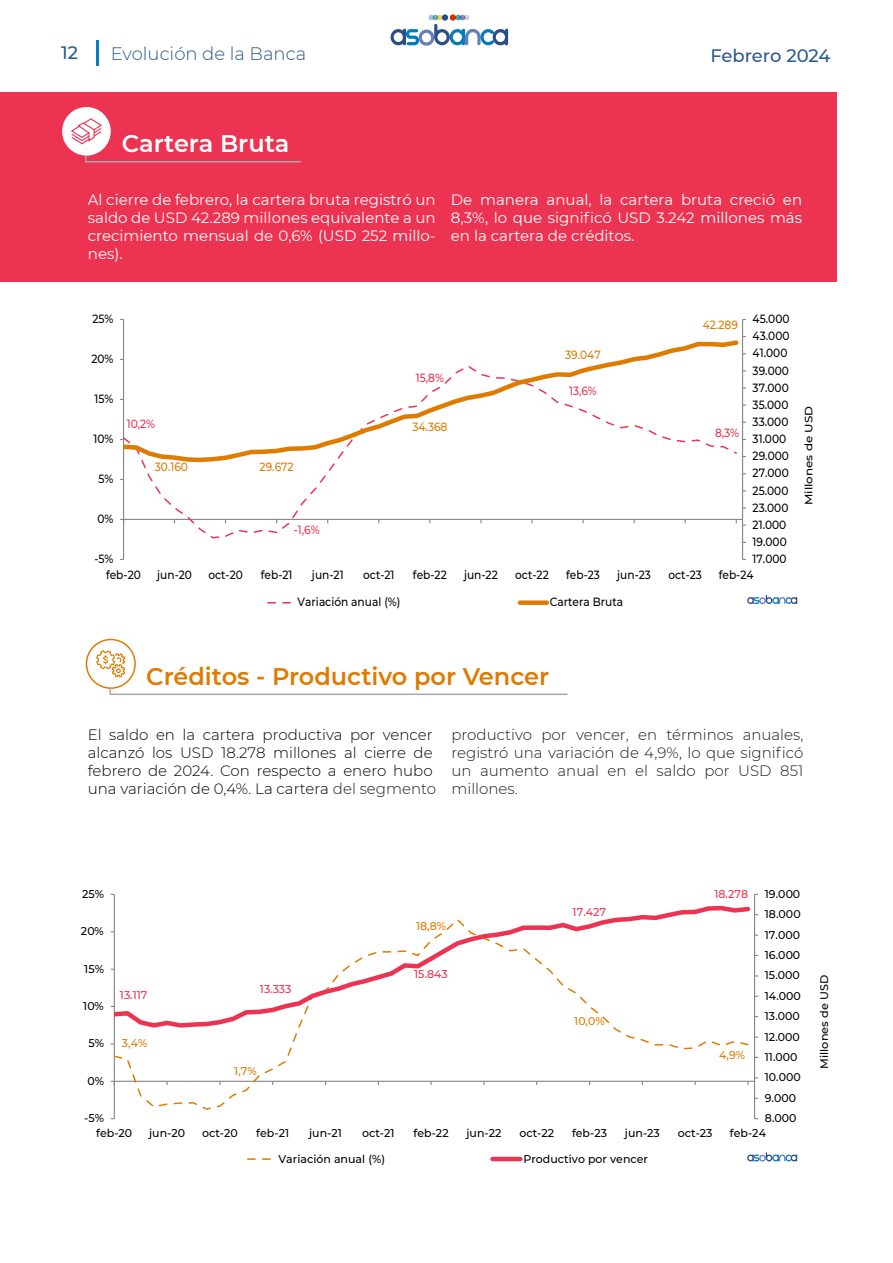
<style>
.page{position:relative;width:893px;height:1263px;background:#fff}
.page>*{position:absolute;margin:0;border:0;box-sizing:border-box;transform-origin:0 0}
.t1{font:600 24px "Montserrat";color:#de7b00}
.t2{font:600 24px "Montserrat";color:#fff}
.t3{font:300 18px "Montserrat";color:#2c598c}
.t4{font:500 18px "Montserrat";letter-spacing:-.005em;color:#2c598c}
.t5{font:15px/18px "Montserrat";color:#fff;text-align:justify}
.t6{font:300 15px/18px "Montserrat";color:#000}
.t7{font:300 15px/18px "Montserrat";color:#1d1d1b;text-align:justify}
.t8{font:500 11.85px "Montserrat";letter-spacing:.005em;color:#000;scale:.89 1}
.t9{font:500 11.85px "Montserrat";color:#df7b00;scale:.89 1}
.t10{font:500 11.85px "Montserrat";color:#ed3352;scale:.89 1}
.t11{font:500 11.25px "Montserrat";letter-spacing:.005em;color:#000}
.t12{font:500 11.25px "Montserrat";letter-spacing:.005em;color:#ed3352}
.t13{font:500 11.25px "Montserrat";color:#df7b00}
.t14{font:500 10.95px "Montserrat";letter-spacing:.005em;color:#000}
.t15{font:500 10.65px "Montserrat";letter-spacing:.005em;color:#000;scale:1.12 1}
.s1{color:#1d1d1b}
</style>
<div class="page">
<hr style="left:754px;top:894px;width:1px;height:225px;background:#868686">
<hr style="left:114px;top:894px;width:1px;height:225px;background:#868686">
<hr style="left:114px;top:1081px;width:641px;height:1px;background:#868686">
<svg style="left:114px;top:1030px;width:636px;height:81px"></svg>
<svg style="left:114px;top:903px;width:637px;height:127px"></svg>
<svg style="left:248px;top:1158px;width:23px;height:2px"></svg>
<hr style="left:492px;top:1157px;width:28px;height:4px;background:#ed3352">
<hr style="left:742px;top:319px;width:1px;height:240px;background:#868686">
<hr style="left:123px;top:319px;width:1px;height:240px;background:#868686">
<hr style="left:124px;top:519px;width:619px;height:1px;background:#868686">
<svg style="left:124px;top:464px;width:614px;height:75px"></svg>
<svg style="left:123px;top:337px;width:616px;height:127px"></svg>
<svg style="left:268px;top:602px;width:23px;height:1px"></svg>
<div style="left:520px;top:600px;width:27px;height:5px;background:#df7b00"></div>
<div style="left:0;top:92px;width:837px;height:190px;background:#ec3352"></div>
<hr style="left:96px;top:40px;width:3px;height:26px;background:#077fc0">
<div style="left:62px;top:107px;width:49px;height:49px;background:#fff;border-radius:50%"></div>
<svg style="left:84px;top:154px;width:218px;height:9px"></svg>
<svg style="left:71px;top:118px;width:31px;height:27px"></svg>
<div style="left:86px;top:639px;width:50px;height:50px;border:2px solid #de7b00;border-radius:50%"></div>
<svg style="left:109px;top:687px;width:459px;height:8px"></svg>
<svg style="left:96px;top:650px;width:30px;height:28px"></svg>
<svg style="left:391px;top:15px;width:117px;height:31px"></svg>
<svg style="left:747px;top:595px;width:50px;height:9px"></svg>
<svg style="left:747px;top:1152px;width:50px;height:9px"></svg>
<p class="t4" style="left:61px;top:40px;width:18px">12</p>
<p class="t3" style="left:111px;top:41px;width:197px">Evolución de la Banca</p>
<h1 class="t2" style="left:122px;top:127px;width:169px">Cartera Bruta</h1>
<p class="t4" style="left:710px;top:43px;width:122px">Febrero 2024</p>
<p class="t5" style="left:88px;top:190px;width:349px">Al cierre de febrero, la cartera bruta registró un saldo de USD 42.289 millones equivalente a un crecimiento mensual de 0,6% (USD 252 millo&shy;nes).</p>
<p class="t5" style="left:451px;top:190px;width:353px">De manera anual, la cartera bruta creció en 8,3%, lo que significó USD 3.242 millones más en la cartera de créditos.</p>
<p class="t8" style="left:92px;top:311px;width:25px">25%</p>
<p class="t9" style="left:703px;top:316px;width:41px">42.289</p>
<p class="t8" style="left:753px;top:311px;width:43px">45.000</p>
<p class="t8" style="left:753px;top:328px;width:43px">43.000</p>
<p class="t8" style="left:91px;top:351px;width:26px">20%</p>
<p class="t9" style="left:565px;top:347px;width:41px">39.047</p>
<p class="t8" style="left:753px;top:345px;width:41px">41.000</p>
<p class="t8" style="left:95px;top:391px;width:23px">15%</p>
<p class="t10" style="left:416px;top:369px;width:33px">15,8%</p>
<p class="t10" style="left:569px;top:383px;width:33px">13,6%</p>
<p class="t8" style="left:753px;top:362px;width:42px">39.000</p>
<p class="t8" style="left:753px;top:379px;width:42px">37.000</p>
<p class="t8" style="left:753px;top:396px;width:42px">35.000</p>
<p class="t8" style="left:94px;top:431px;width:24px">10%</p>
<p class="t10" style="left:127px;top:415px;width:34px">10,2%</p>
<p class="t9" style="left:412px;top:418px;width:41px">34.368</p>
<p class="t10" style="left:715px;top:424px;width:29px">8,3%</p>
<p class="t8" style="left:753px;top:413px;width:42px">33.000</p>
<p class="t8" style="left:753px;top:431px;width:39px">31.000</p>
<p class="t8" style="left:753px;top:448px;width:42px">29.000</p>
<p class="t8" style="left:98px;top:471px;width:18px">5%</p>
<p class="t9" style="left:155px;top:459px;width:39px">30.160</p>
<p class="t9" style="left:260px;top:458px;width:40px">29.672</p>
<p class="t8" style="left:753px;top:465px;width:42px">27.000</p>
<p class="t8" style="left:753px;top:482px;width:42px">25.000</p>
<p class="t8" style="left:753px;top:499px;width:42px">23.000</p>
<p class="t8" style="left:97px;top:511px;width:20px">0%</p>
<p class="t10" style="left:294px;top:522px;width:31px">-1,6%</p>
<p class="t8" style="left:753px;top:516px;width:39px">21.000</p>
<p class="t8" style="left:753px;top:533px;width:40px">19.000</p>
<p class="t8" style="left:94px;top:551px;width:23px">-5%</p>
<p class="t8" style="left:753px;top:551px;width:40px">17.000</p>
<p class="t8" style="left:106px;top:566px;width:41px">feb-20</p>
<p class="t8" style="left:157px;top:566px;width:41px">jun-20</p>
<p class="t8" style="left:208px;top:566px;width:40px">oct-20</p>
<p class="t8" style="left:261px;top:566px;width:37px">feb-21</p>
<p class="t8" style="left:312px;top:566px;width:37px">jun-21</p>
<p class="t8" style="left:363px;top:566px;width:37px">oct-21</p>
<p class="t8" style="left:413px;top:566px;width:40px">feb-22</p>
<p class="t8" style="left:464px;top:566px;width:40px">jun-22</p>
<p class="t8" style="left:515px;top:566px;width:39px">oct-22</p>
<p class="t8" style="left:566px;top:566px;width:40px">feb-23</p>
<p class="t8" style="left:617px;top:566px;width:40px">jun-23</p>
<p class="t8" style="left:668px;top:566px;width:39px">oct-23</p>
<p class="t8" style="left:719px;top:566px;width:41px">feb-24</p>
<p class="t8" style="left:298px;top:594px;width:117px">Variación anual (%)</p>
<p class="t8" style="left:550px;top:594px;width:84px">Cartera Bruta</p>
<p class="t15" style="left:801px;top:505px;width:90px;rotate:-90deg">Millones de USD</p>
<h1 class="t1" style="left:146px;top:659px;width:404px">Créditos - Productivo por Vencer</h1>
<p class="t6" style="left:88px;top:725px;width:350px">El saldo en la cartera productiva por vencer alcanzó los USD 18.278 millones al cierre de febrero de 2024. Con respecto a enero hubo una variación de 0,4%. La cartera <span class="s1">del segmento</span></p>
<p class="t7" style="left:451px;top:725px;width:353px">productivo por vencer, en términos anuales, registró una variación de 4,9%, lo que significó un aumento anual en el saldo por USD 851 millones.</p>
<p class="t11" style="left:82px;top:886px;width:23px">25%</p>
<p class="t12" style="left:714px;top:886px;width:35px">18.278</p>
<p class="t11" style="left:765px;top:886px;width:37px">19.000</p>
<p class="t12" style="left:573px;top:904px;width:35px">17.427</p>
<p class="t11" style="left:765px;top:906px;width:37px">18.000</p>
<p class="t11" style="left:81px;top:923px;width:24px">20%</p>
<p class="t13" style="left:416px;top:918px;width:31px">18,8%</p>
<p class="t11" style="left:765px;top:927px;width:37px">17.000</p>
<p class="t11" style="left:765px;top:947px;width:37px">16.000</p>
<p class="t11" style="left:84px;top:961px;width:21px">15%</p>
<p class="t12" style="left:414px;top:966px;width:35px">15.843</p>
<p class="t11" style="left:765px;top:967px;width:37px">15.000</p>
<p class="t12" style="left:120px;top:987px;width:29px">13.117</p>
<p class="t12" style="left:260px;top:981px;width:33px">13.333</p>
<p class="t11" style="left:765px;top:988px;width:38px">14.000</p>
<p class="t11" style="left:83px;top:998px;width:22px">10%</p>
<p class="t13" style="left:574px;top:1013px;width:32px">10,0%</p>
<p class="t11" style="left:765px;top:1008px;width:37px">13.000</p>
<p class="t11" style="left:88px;top:1035px;width:17px">5%</p>
<p class="t13" style="left:122px;top:1035px;width:27px">3,4%</p>
<p class="t11" style="left:765px;top:1029px;width:37px">12.000</p>
<p class="t13" style="left:719px;top:1047px;width:27px">4,9%</p>
<p class="t11" style="left:765px;top:1049px;width:34px">11.000</p>
<p class="t11" style="left:87px;top:1073px;width:18px">0%</p>
<p class="t13" style="left:234px;top:1063px;width:24px">1,7%</p>
<p class="t11" style="left:765px;top:1069px;width:38px">10.000</p>
<p class="t11" style="left:765px;top:1090px;width:33px">9.000</p>
<p class="t11" style="left:84px;top:1110px;width:21px">-5%</p>
<p class="t11" style="left:765px;top:1110px;width:33px">8.000</p>
<p class="t11" style="left:96px;top:1125px;width:38px">feb-20</p>
<p class="t11" style="left:149px;top:1125px;width:38px">jun-20</p>
<p class="t11" style="left:202px;top:1125px;width:37px">oct-20</p>
<p class="t11" style="left:256px;top:1125px;width:34px">feb-21</p>
<p class="t11" style="left:309px;top:1125px;width:34px">jun-21</p>
<p class="t11" style="left:362px;top:1125px;width:34px">oct-21</p>
<p class="t11" style="left:414px;top:1125px;width:37px">feb-22</p>
<p class="t11" style="left:466px;top:1125px;width:37px">jun-22</p>
<p class="t11" style="left:519px;top:1125px;width:36px">oct-22</p>
<p class="t11" style="left:572px;top:1125px;width:37px">feb-23</p>
<p class="t11" style="left:625px;top:1125px;width:37px">jun-23</p>
<p class="t11" style="left:678px;top:1125px;width:36px">oct-23</p>
<p class="t11" style="left:730px;top:1125px;width:38px">feb-24</p>
<p class="t11" style="left:278px;top:1151px;width:108px">Variación anual (%)</p>
<p class="t11" style="left:523px;top:1151px;width:126px">Productivo por vencer</p>
<p class="t14" style="left:816px;top:1069px;width:95px;rotate:-90deg">Millones de USD</p>
</div>
